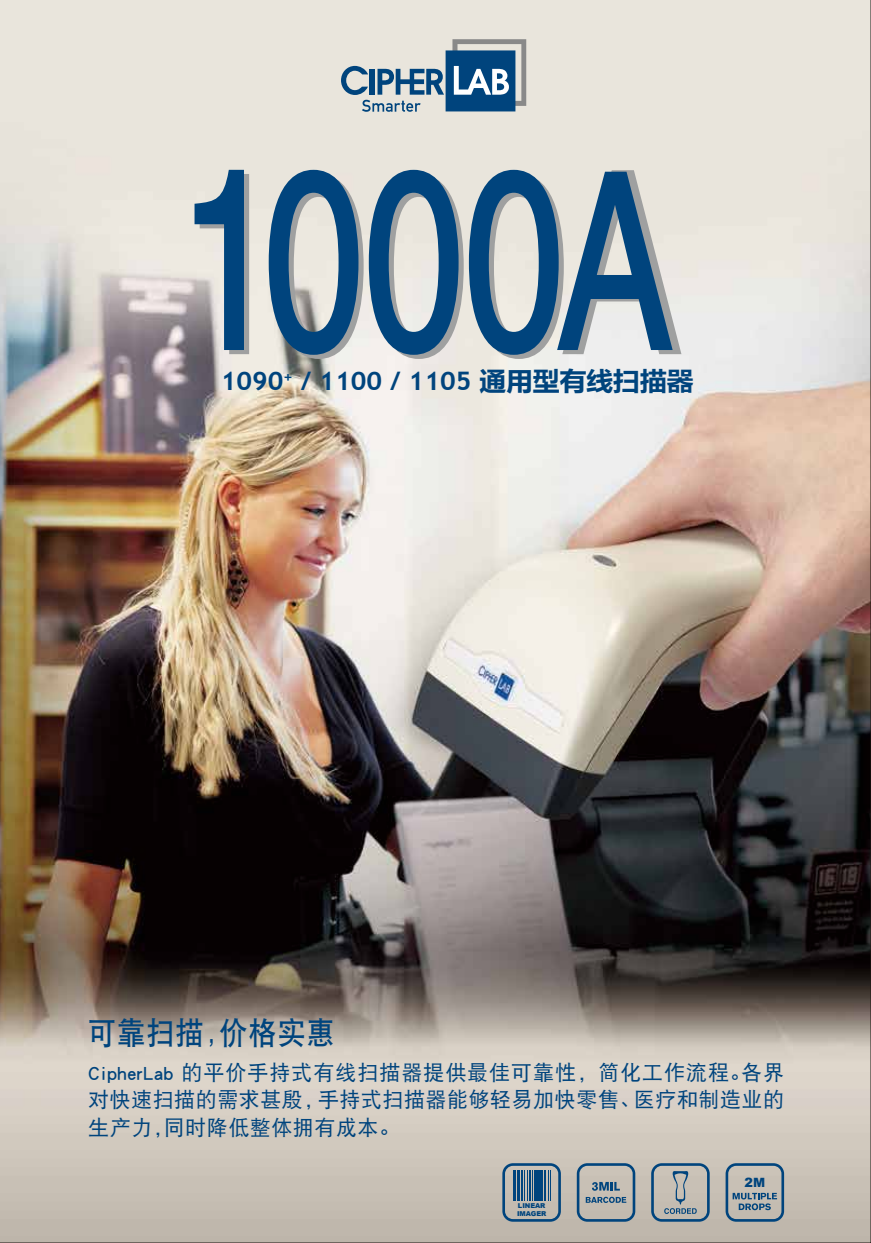
<style>
.page{position:relative;width:871px;height:1243px;background:#fff}
.page>*{position:absolute;margin:0;border:0;box-sizing:border-box;transform-origin:0 0}
.t1{font:252px "Helvetica";color:#00447d;scale:.71 1}
.t2{font:31.5px "DF Hei Md 80 Win GB";letter-spacing:.025em;color:#00447d;scale:.9 1}
.t3{font:700 25.5px "Trebuchet MS";color:#00447d;scale:1.05 1}
.t4{font:21px/27px "DFP Hei W5";letter-spacing:.025em;color:#00447d;text-align:justify}
.t5{font:900 12.75px "Arial";color:#00447d}
.t6{font:900 6.75px/7.6px "Arial";letter-spacing:-.01em;color:#00447d}
.s1{font-size:244.2px}
.s2{font-family:"Microsoft Ya Hei"}
</style>
<div class="page">
<img style="left:0;top:0;width:871px;height:1243px">
<h1 class="t1" style="left:178px;top:114px;width:699px">1000<span class="s1">A</span></h1>
<p class="t3" style="left:221px;top:365px;width:452px">1090<sup>+</sup> / 1100 / 1105 <span class="s2">通用型有线扫描器</span></p>
<h2 class="t2" style="left:88px;top:1017px;width:276px">可靠扫描，价格实惠</h2>
<p class="t4" style="left:88px;top:1059px;width:697px">CipherLab 的平价手持式有线扫描器提供最佳可靠性，简化工作流程。各界对快速扫描的需求甚殷，手持式扫描器能够轻易加快零售、医疗和制造业的生产力，同时降低整体拥有成本。</p>
<p class="t6" style="left:517px;top:1201px;width:31px">LINEAR<br>IMAGER</p>
<p class="t5" style="left:744px;top:1173px;width:22px">2M</p>
</div>
